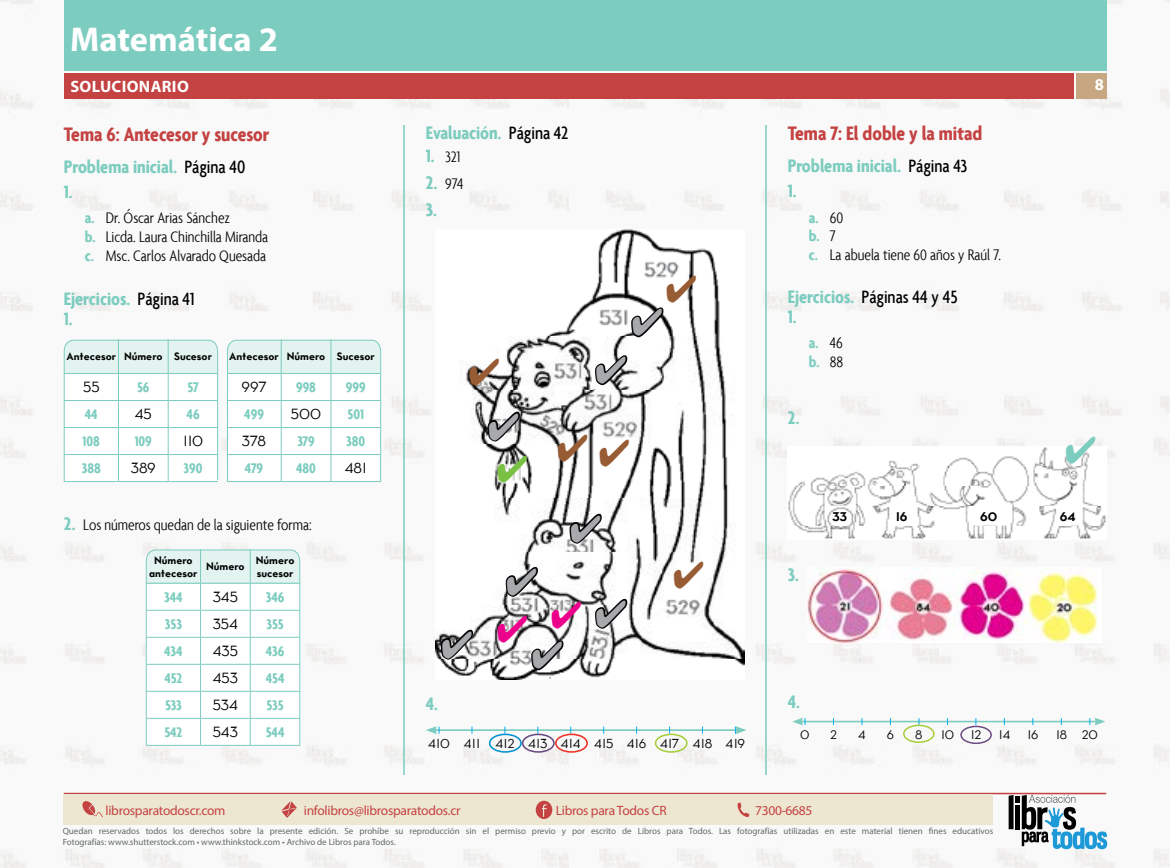
<style>
.page{position:relative;width:1170px;height:868px;background:#fff}
.page>*{position:absolute;margin:0;border:0;box-sizing:border-box;transform-origin:0 0}
.t1{font:700 34.5px "Myriad Pro";color:#fff}
.t2{font:700 condensed 21px "Agenda";color:#c44242}
.t3{font:700 condensed 19.5px/25.5px "Agenda";color:#7cccbf}
.t4{font:500 condensed 19.2px "Agenda";color:#000}
.t5{font:300 condensed 16.5px/18.8px "Agenda";color:#000}
.t6{font:700 16.5px "Myriad Pro";letter-spacing:.02em;color:#fff}
.t7{font:700 condensed 16.5px/18.8px "Agenda";color:#7cccbf}
.t8{font:700 condensed 15px "Agenda";color:#7cccbf}
.t9{font:500 15px "LPT Neutra";color:#000}
.t10{font:13.5px "Myriad Pro";letter-spacing:-.02em;color:#c44242}
.t11{font:500 13.2px "LPT Neutra";letter-spacing:-.005em;color:#000}
.t12{font:500 12.75px "LPT Neutra";color:#000}
.t13{font:700 12.75px "LPT Neutra";color:#000}
.t14{font:700 11.1px/12.8px "LPT Neutra";color:#000;text-align:center}
.t15{font:9px/10.8px "Myriad Pro";color:#62686a}
.s1{font-weight:500;font-size:19.2px;color:#000}
.s2{font-weight:700;color:#7cccbf}
.s3{font-weight:700;font-size:19.5px;color:#7cccbf}
.s4{font-weight:300;color:#000}
</style>
<div class="page">
<img style="left:0;top:0;width:1169px;height:867px">
<div style="left:1076px;top:73px;width:30px;height:26px;background:#c7a782"></div>
<hr style="left:64px;top:792px;width:1042px;height:2px;background:#c44242">
<div style="left:65px;top:0;width:1041px;height:70px;background:#7cccbf"></div>
<div style="left:65px;top:73px;width:1008px;height:26px;background:#c44242"></div>
<hr style="left:765px;top:125px;width:1px;height:650px;background:#7cccbf">
<hr style="left:403px;top:125px;width:2px;height:650px;background:#7cccbf">
<hr style="left:64px;top:481px;width:54px;height:1px;background:#7cccbf">
<hr style="left:118px;top:481px;width:50px;height:1px;background:#7cccbf">
<hr style="left:168px;top:481px;width:50px;height:1px;background:#7cccbf">
<hr style="left:227px;top:481px;width:54px;height:1px;background:#7cccbf">
<hr style="left:281px;top:481px;width:50px;height:1px;background:#7cccbf">
<svg style="left:63px;top:339px;width:318px;height:142px"></svg>
<hr style="left:331px;top:481px;width:50px;height:1px;background:#7cccbf">
<hr style="left:217px;top:373px;width:1px;height:107px;background:#7cccbf">
<hr style="left:227px;top:373px;width:1px;height:108px;background:#7cccbf">
<svg style="left:145px;top:549px;width:155px;height:196px"></svg>
<hr style="left:250px;top:582px;width:50px;height:1px;background:#7cccbf">
<hr style="left:299px;top:583px;width:1px;height:162px;background:#7cccbf">
<img style="left:435px;top:229px;width:309px;height:450px">
<hr style="left:434px;top:729px;width:304px;height:1px;background:#7cccbf">
<svg style="left:426px;top:726px;width:13px;height:8px"></svg>
<svg style="left:735px;top:726px;width:11px;height:8px"></svg>
<div style="left:555px;top:733px;width:33px;height:19px;border:2px solid #ee3124;border-radius:50%"></div>
<div style="left:489px;top:733px;width:32px;height:19px;border:2px solid #0092d0;border-radius:50%"></div>
<div style="left:654px;top:733px;width:33px;height:19px;border:2px solid #a6ce39;border-radius:50%"></div>
<div style="left:522px;top:733px;width:32px;height:19px;border:2px solid #6a4a83;border-radius:50%"></div>
<img style="left:787px;top:446px;width:319px;height:93px">
<img style="left:807px;top:567px;width:293px;height:75px">
<hr style="left:800px;top:720px;width:296px;height:2px;background:#7cccbf">
<svg style="left:792px;top:717px;width:13px;height:8px"></svg>
<svg style="left:1089px;top:717px;width:16px;height:8px"></svg>
<div style="left:902px;top:724px;width:32px;height:18px;border:2px solid #a6ce39;border-radius:50%"></div>
<div style="left:960px;top:725px;width:31px;height:19px;border:2px solid #6a4a83;border-radius:50%"></div>
<div style="left:63px;top:793px;width:930px;height:31px;background:#ede7d1"></div>
<svg style="left:82px;top:801px;width:21px;height:16px"></svg>
<svg style="left:281px;top:801px;width:16px;height:16px"></svg>
<svg style="left:737px;top:802px;width:12px;height:15px"></svg>
<svg style="left:535px;top:800px;width:17px;height:18px"></svg>
<svg style="left:1008px;top:794px;width:99px;height:55px"></svg>
<svg style="left:599px;top:439px;width:30px;height:27px"></svg>
<svg style="left:674px;top:560px;width:29px;height:27px"></svg>
<svg style="left:558px;top:434px;width:29px;height:27px"></svg>
<svg style="left:470px;top:358px;width:29px;height:27px"></svg>
<svg style="left:593px;top:596px;width:36px;height:35px"></svg>
<svg style="left:567px;top:511px;width:36px;height:35px"></svg>
<svg style="left:593px;top:353px;width:36px;height:34px"></svg>
<svg style="left:629px;top:275px;width:67px;height:64px"></svg>
<svg style="left:485px;top:409px;width:37px;height:35px"></svg>
<svg style="left:497px;top:455px;width:30px;height:27px"></svg>
<svg style="left:438px;top:564px;width:143px;height:108px"></svg>
<svg style="left:1065px;top:435px;width:30px;height:28px"></svg>
<h1 class="t1" style="left:70px;top:16px;width:209px">Matemática 2</h1>
<h3 class="t6" style="left:70px;top:76px;width:120px">SOLUCIONARIO</h3>
<h3 class="t6" style="left:1094px;top:74px;width:11px">8</h3>
<h2 class="t2" style="left:64px;top:121px;width:207px">Tema 6: Antecesor y sucesor</h2>
<h3 class="t3" style="left:64px;top:154px;width:183px">Problema inicial. <span class="s1">Página 40<br></span>1.</h3>
<h3 class="t5" style="left:85px;top:209px;width:185px"><span class="s2">a.</span> Dr. Óscar Arias Sánchez<br><span class="s2">b.</span> Licda. Laura Chinchilla Miranda <span class="s2">c.</span> Msc. Carlos Alvarado Quesada</h3>
<h3 class="t3" style="left:64px;top:288px;width:132px;line-height:20.4px">Ejercicios. <span class="s1">Página 41<br></span>1.</h3>
<p class="t14" style="left:66px;top:350px;width:147px">Antecesor Número Sucesor</p>
<p class="t14" style="left:229px;top:350px;width:147px">Antecesor Número Sucesor</p>
<h3 class="t9" style="left:83px;top:378px;width:18px">55</h3>
<h3 class="t8" style="left:137px;top:378px;width:14px">56</h3>
<h3 class="t8" style="left:187px;top:378px;width:13px">57</h3>
<h3 class="t9" style="left:241px;top:378px;width:26px">997</h3>
<h3 class="t8" style="left:296px;top:378px;width:21px">998</h3>
<h3 class="t8" style="left:346px;top:378px;width:21px">999</h3>
<h3 class="t8" style="left:85px;top:405px;width:15px">44</h3>
<h3 class="t9" style="left:135px;top:405px;width:19px">45</h3>
<h3 class="t8" style="left:186px;top:405px;width:15px">46</h3>
<h3 class="t8" style="left:244px;top:405px;width:21px">499</h3>
<h3 class="t9" style="left:291px;top:405px;width:32px">500</h3>
<h3 class="t8" style="left:347px;top:405px;width:18px">501</h3>
<h3 class="t8" style="left:83px;top:432px;width:19px">108</h3>
<h3 class="t8" style="left:135px;top:432px;width:19px">109</h3>
<h3 class="t9" style="left:183px;top:432px;width:22px">110</h3>
<h3 class="t9" style="left:242px;top:432px;width:26px">378</h3>
<h3 class="t8" style="left:297px;top:432px;width:19px">379</h3>
<h3 class="t8" style="left:346px;top:432px;width:21px">380</h3>
<h3 class="t8" style="left:82px;top:459px;width:21px">388</h3>
<h3 class="t9" style="left:131px;top:459px;width:27px">389</h3>
<h3 class="t8" style="left:183px;top:459px;width:20px">390</h3>
<h3 class="t8" style="left:245px;top:459px;width:20px">479</h3>
<h3 class="t8" style="left:296px;top:459px;width:21px">480</h3>
<h3 class="t9" style="left:345px;top:459px;width:23px">481</h3>
<h3 class="t5" style="left:64px;top:516px;width:249px"><span class="s3">2.</span> Los números quedan de la siguiente forma:</h3>
<p class="t14" style="left:149px;top:553px;width:50px">Número antecesor</p>
<p class="t14" style="left:206px;top:559px;width:40px">Número</p>
<p class="t14" style="left:256px;top:553px;width:40px;text-align:left">Número sucesor</p>
<h3 class="t8" style="left:164px;top:588px;width:20px">344</h3>
<h3 class="t9" style="left:213px;top:587px;width:27px">345</h3>
<h3 class="t8" style="left:266px;top:588px;width:20px">346</h3>
<h3 class="t8" style="left:165px;top:615px;width:19px">353</h3>
<h3 class="t9" style="left:213px;top:614px;width:27px">354</h3>
<h3 class="t8" style="left:266px;top:615px;width:19px">355</h3>
<h3 class="t8" style="left:164px;top:642px;width:20px">434</h3>
<h3 class="t9" style="left:213px;top:641px;width:27px">435</h3>
<h3 class="t8" style="left:266px;top:642px;width:20px">436</h3>
<h3 class="t8" style="left:164px;top:669px;width:19px">452</h3>
<h3 class="t9" style="left:213px;top:668px;width:27px">453</h3>
<h3 class="t8" style="left:266px;top:669px;width:20px">454</h3>
<h3 class="t8" style="left:165px;top:696px;width:18px">533</h3>
<h3 class="t9" style="left:213px;top:695px;width:27px">534</h3>
<h3 class="t8" style="left:266px;top:696px;width:19px">535</h3>
<h3 class="t8" style="left:164px;top:723px;width:19px">542</h3>
<h3 class="t9" style="left:213px;top:722px;width:27px">543</h3>
<h3 class="t8" style="left:266px;top:723px;width:20px">544</h3>
<h3 class="t3" style="left:426px;top:120px;width:144px">Evaluación. <span class="s1">Página 42</span></h3>
<h3 class="t5" style="left:426px;top:147px;width:36px"><span class="s3">1.</span> 321</h3>
<h3 class="t5" style="left:426px;top:175px;width:39px"><span class="s3">2.</span> 974</h3>
<h3 class="t3" style="left:426px;top:197px;width:13px">3.</h3>
<h2 class="t2" style="left:787px;top:121px;width:196px">Tema 7: El doble y la mitad</h2>
<h3 class="t3" style="left:787px;top:153px;width:181px">Problema inicial. <span class="s1">Página 43<br></span>1.</h3>
<h3 class="t5" style="left:808px;top:208px;width:194px"><span class="s2">a.</span> 60<br><span class="s2">b.</span> 7<br><span class="s2">c.</span> La abuela tiene 60 años y Raúl 7.</h3>
<h3 class="t4" style="left:787px;top:285px;width:171px"><span class="s3">Ejercicios.</span> Páginas 44 y 45</h3>
<h3 class="t3" style="left:787px;top:304px;width:10px">1.</h3>
<h3 class="t7" style="left:808px;top:334px;width:36px">a. <span class="s4">46 </span>b. <span class="s4">88</span></h3>
<h3 class="t3" style="left:787px;top:405px;width:13px">2.</h3>
<h3 class="t3" style="left:787px;top:562px;width:13px">3.</h3>
<h3 class="t13" style="left:832px;top:508px;width:16px">33</h3>
<h3 class="t13" style="left:895px;top:508px;width:14px">16</h3>
<h3 class="t13" style="left:979px;top:508px;width:19px">60</h3>
<h3 class="t13" style="left:1059px;top:508px;width:17px">64</h3>
<h3 class="t3" style="left:426px;top:690px;width:14px">4.</h3>
<h3 class="t11" style="left:428px;top:735px;width:318px">410 411 412 413 414 415 416 417 418 419</h3>
<h3 class="t3" style="left:787px;top:688px;width:14px">4.</h3>
<h3 class="t12" style="left:800px;top:726px;width:11px">0</h3>
<h3 class="t12" style="left:830px;top:726px;width:8px">2</h3>
<h3 class="t12" style="left:858px;top:726px;width:9px">4</h3>
<h3 class="t12" style="left:886px;top:726px;width:9px">6</h3>
<h3 class="t12" style="left:915px;top:726px;width:9px">8</h3>
<h3 class="t12" style="left:940px;top:726px;width:15px">10</h3>
<h3 class="t12" style="left:970px;top:726px;width:12px">12</h3>
<h3 class="t12" style="left:998px;top:726px;width:13px">14</h3>
<h3 class="t12" style="left:1027px;top:726px;width:13px">16</h3>
<h3 class="t12" style="left:1055px;top:726px;width:44px">18 20</h3>
<h3 class="t10" style="left:105px;top:802px;width:122px">librosparatodoscr.com</h3>
<h3 class="t10" style="left:304px;top:802px;width:158px">infolibros@librosparatodos.cr</h3>
<h3 class="t10" style="left:555px;top:802px;width:112px">Libros para Todos CR</h3>
<h3 class="t10" style="left:755px;top:802px;width:59px">7300-6685</h3>
<p class="t15" style="left:63px;top:825px;width:932px">Quedan reservados todos los derechos sobre la presente edición. Se prohíbe su reproducción sin el permiso previo y por escrito de Libros para Todos. Las fotografías utilizadas en este material tienen fines educativos<br>Fotografías: www.shutterstock.com • www.thinkstock.com • Archivo de Libros para Todos.</p>
</div>
